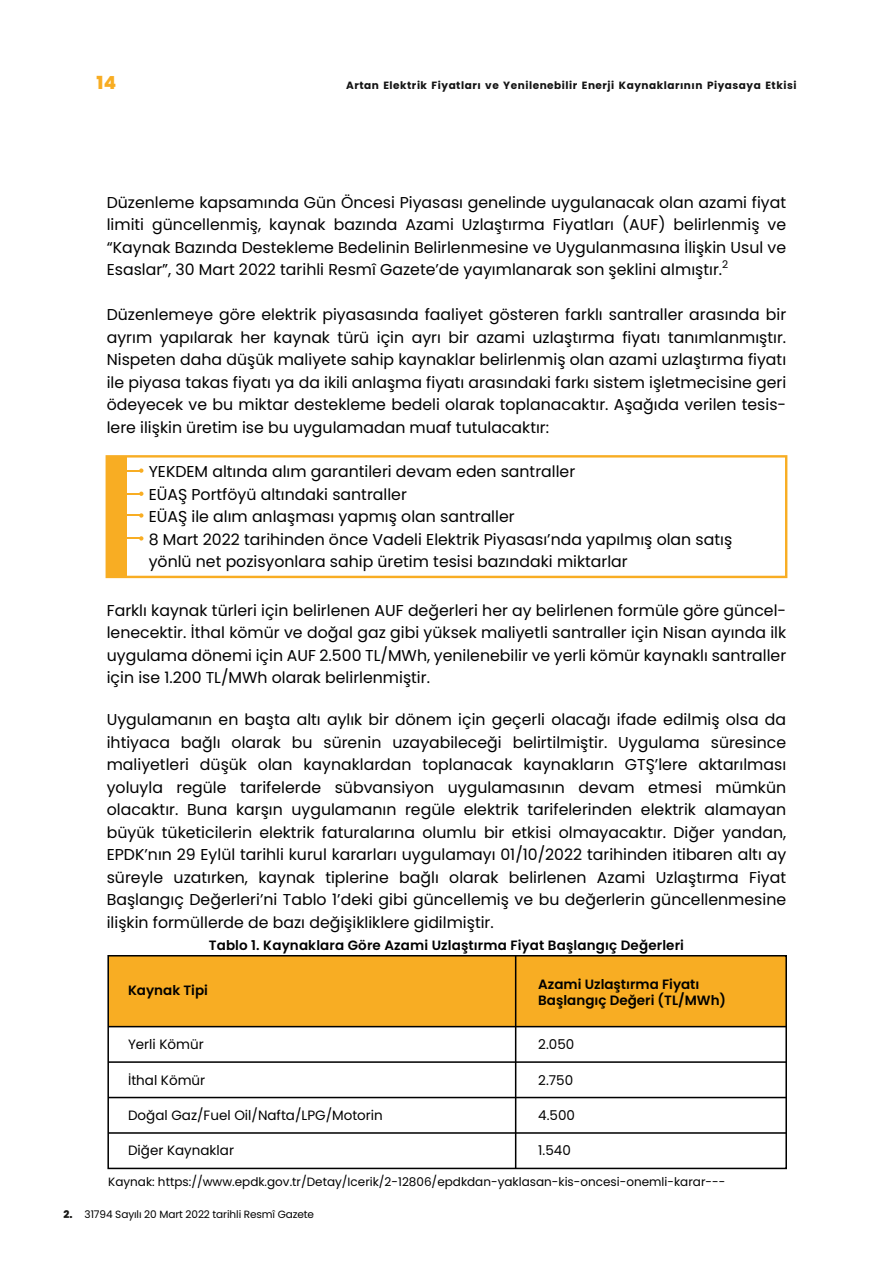
<style>
.page{position:relative;width:893px;height:1263px;background:#fff}
.page>*{position:absolute;margin:0;border:0;box-sizing:border-box;transform-origin:0 0}
.t1{font:800 18px "Poppins";color:#f8ad23}
.t2{font:15.75px/22.5px "Poppins";color:#000;text-align:justify}
.t3{font:600 13.5px/16.2px "Poppins";letter-spacing:.01em;color:#000}
.t4{font:13.5px "Poppins";color:#000}
.t5{font:12px "Poppins";color:#000}
.t6{font:700 10.5px "Poppins";letter-spacing:.05em;color:#141414}
.t7{font:10.5px "Poppins";letter-spacing:-.01em;color:#000}
.s1{font-weight:800;color:#171716}
</style>
<div class="page">
<div style="left:106px;top:455px;width:681px;height:123px;border:2px solid #f8ad23"></div>
<div style="left:107px;top:456px;width:20px;height:121px;background:#f8ad23"></div>
<svg style="left:127px;top:468px;width:16px;height:5px"></svg>
<svg style="left:127px;top:492px;width:16px;height:4px"></svg>
<svg style="left:127px;top:513px;width:16px;height:5px"></svg>
<svg style="left:127px;top:536px;width:16px;height:5px"></svg>
<div style="left:108px;top:956px;width:678px;height:71px;background:#f8ad23"></div>
<div style="left:107px;top:955px;width:680px;height:214px;border:2px solid #000"></div>
<hr style="left:108px;top:1132px;width:678px;height:2px;background:#000">
<hr style="left:108px;top:1097px;width:678px;height:1px;background:#000">
<hr style="left:108px;top:1061px;width:678px;height:2px;background:#000">
<hr style="left:108px;top:1026px;width:678px;height:1px;background:#000">
<hr style="left:515px;top:956px;width:1px;height:212px;background:#000">
<p class="t1" style="left:97px;top:72px;width:21px">14</p>
<p class="t6" style="left:346px;top:79px;width:452px">Artan Elektrik Fiyatları ve Yenilenebilir Enerji Kaynaklarının Piyasaya Etkisi</p>
<p class="t2" style="left:107px;top:191px;width:681px">Düzenleme kapsamında Gün Öncesi Piyasası genelinde uygulanacak olan azami fiyat limiti güncellenmiş, kaynak bazında Azami Uzlaştırma Fiyatları (AUF) belirlenmiş ve “Kaynak Bazında Destekleme Bedelinin Belirlenmesine ve Uygulanmasına İlişkin Usul ve Esaslar”, 30 Mart 2022 tarihli Resmî Gazete’de yayımlanarak son şeklini almıştır.</p>
<p class="t7" style="left:722px;top:258px;width:8px">2</p>
<p class="t2" style="left:107px;top:304px;width:681px">Düzenlemeye göre elektrik piyasasında faaliyet gösteren farklı santraller arasında bir ayrım yapılarak her kaynak türü için ayrı bir azami uzlaştırma fiyatı tanımlanmıştır.<br>Nispeten daha düşük maliyete sahip kaynaklar belirlenmiş olan azami uzlaştırma fiyatı ile piyasa takas fiyatı ya da ikili anlaşma fiyatı arasındaki farkı sistem işletmecisine geri ödeyecek ve bu miktar destekleme bedeli olarak toplanacaktır. Aşağıda verilen tesis&shy;lere ilişkin üretim ise bu uygulamadan muaf tutulacaktır:</p>
<p class="t2" style="left:149px;top:461px;width:585px;text-align:left">YEKDEM altında alım garantileri devam eden santraller<br>EÜAŞ Portföyü altındaki santraller<br>EÜAŞ ile alım anlaşması yapmış olan santraller<br>8 Mart 2022 tarihinden önce Vadeli Elektrik Piyasası’nda yapılmış olan satış yönlü net pozisyonlara sahip üretim tesisi bazındaki miktarlar</p>
<p class="t2" style="left:107px;top:599px;width:681px">Farklı kaynak türleri için belirlenen AUF değerleri her ay belirlenen formüle göre güncel&shy;lenecektir. İthal kömür ve doğal gaz gibi yüksek maliyetli santraller için Nisan ayında ilk uygulama dönemi için AUF 2.500 TL/MWh, yenilenebilir ve yerli kömür kaynaklı santraller için ise 1.200 TL/MWh olarak belirlenmiştir.</p>
<p class="t2" style="left:107px;top:709px;width:681px">Uygulamanın en başta altı aylık bir dönem için geçerli olacağı ifade edilmiş olsa da ihtiyaca bağlı olarak bu sürenin uzayabileceği belirtilmiştir. Uygulama süresince maliyetleri düşük olan kaynaklardan toplanacak kaynakların GTŞ’lere aktarılması yoluyla regüle tarifelerde sübvansiyon uygulamasının devam etmesi mümkün olacaktır. Buna karşın uygulamanın regüle elektrik tarifelerinden elektrik alamayan büyük tüketicilerin elektrik faturalarına olumlu bir etkisi olmayacaktır. Diğer yandan, EPDK’nın 29 Eylül tarihli kurul kararları uygulamayı 01/10/2022 tarihinden itibaren altı ay süreyle uzatırken, kaynak tiplerine bağlı olarak belirlenen Azami Uzlaştırma Fiyat Başlangıç Değerleri’ni Tablo 1’deki gibi güncellemiş ve bu değerlerin güncellenmesine ilişkin formüllerde de bazı değişikliklere gidilmiştir.</p>
<p class="t3" style="left:209px;top:937px;width:477px">Tablo 1. Kaynaklara Göre Azami Uzlaştırma Fiyat Başlangıç Değerleri</p>
<p class="t3" style="left:128px;top:982px;width:81px">Kaynak Tipi</p>
<p class="t4" style="left:128px;top:1036px;width:77px">Yerli Kömür</p>
<p class="t4" style="left:128px;top:1072px;width:79px">İthal Kömür</p>
<p class="t4" style="left:128px;top:1108px;width:256px">Doğal Gaz/Fuel Oil/Nafta/LPG/Motorin</p>
<p class="t4" style="left:128px;top:1142px;width:108px">Diğer Kaynaklar</p>
<p class="t3" style="left:538px;top:976px;width:189px">Azami Uzlaştırma Fiyatı<br>Başlangıç Değeri (TL/MWh)</p>
<p class="t4" style="left:538px;top:1036px;width:38px">2.050</p>
<p class="t4" style="left:538px;top:1072px;width:36px">2.750</p>
<p class="t4" style="left:538px;top:1108px;width:38px">4.500</p>
<p class="t4" style="left:538px;top:1142px;width:34px">1.540</p>
<p class="t5" style="left:108px;top:1174px;width:619px">Kaynak: https://www.epdk.gov.tr/Detay/Icerik/2-12806/epdkdan-yaklasan-kis-oncesi-onemli-karar---</p>
<p class="t7" style="left:64px;top:1209px;width:252px"><span class="s1">2.</span> 31794 Sayılı 20 Mart 2022 tarihli Resmî Gazete</p>
</div>
